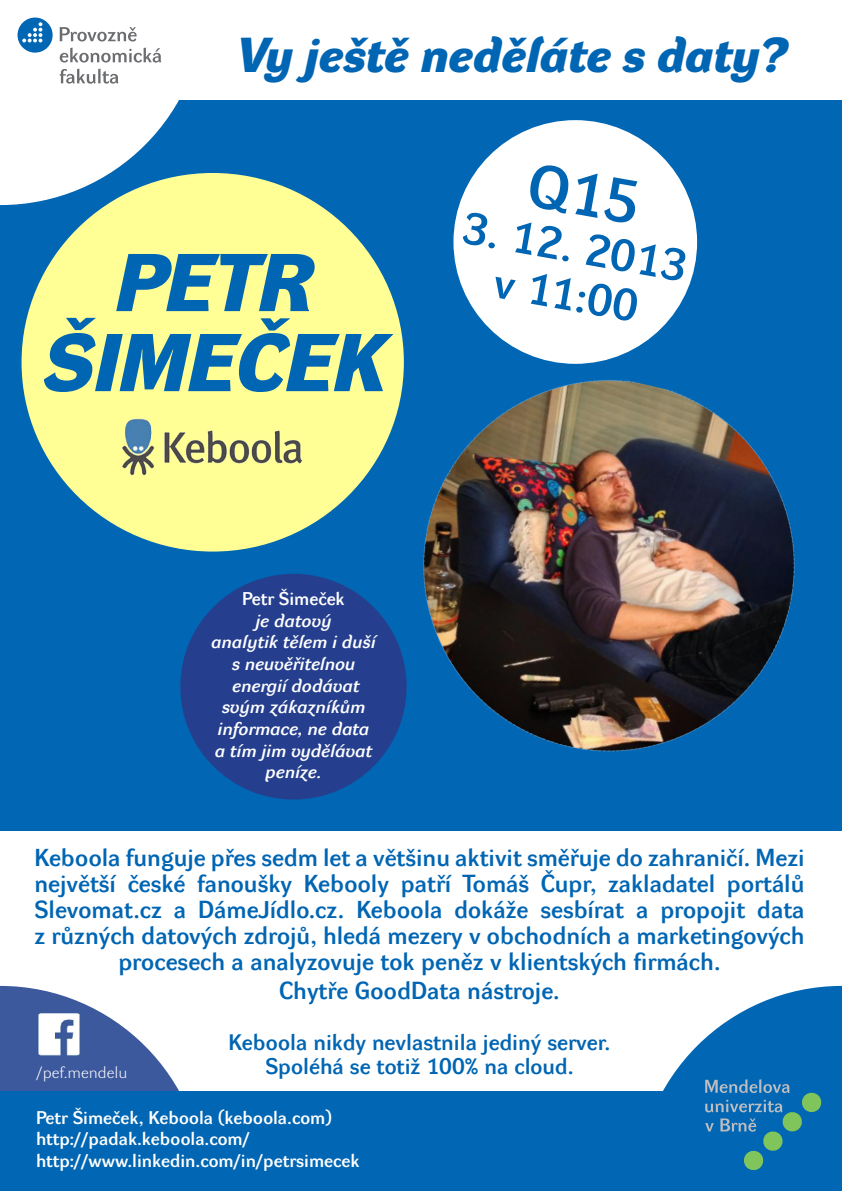
<style>
.page{position:relative;width:842px;height:1191px;background:#0166b3}
.page>*{position:absolute;margin:0;border:0;box-sizing:border-box;transform-origin:0 0}
.t1{font:italic 700 80px/80px "Dyna Grotesk DECE";color:#0065b3;text-align:center}
.t2{font:italic 700 48px "Dyna Grotesk DE";color:#0065b3}
.t3{font:44px "Dyna Grotesk DECE";color:#0065b3}
.t4{font:24px/26px "Dyna Grotesk DECE";color:#0065b3;text-align:center}
.t5{font:22px "Dyna Grotesk DECE";color:#0065b3}
.t6{font:italic 18px/21.6px "Dyna Grotesk DECE";color:#fff;text-align:center}
.t7{font:18px "Dyna Grotesk DE";color:#fff}
.t8{font:18px "Dyna Grotesk DECE";color:#fff}
.t9{font:16px "Dyna Grotesk LE";color:#fff}
</style>
<div class="page">
<div style="left:453px;top:120px;width:244px;height:244px;background:#fff;border-radius:50%"></div>
<div style="left:0;top:832px;width:842px;height:359px;background:#fff"></div>
<div style="left:180px;top:574px;width:227px;height:225px;background:#253f8e;border-radius:50%"></div>
<div style="left:22px;top:173px;width:382px;height:378px;background:#ffff95;border-radius:50%"></div>
<img style="left:383px;top:343px;width:412px;height:411px">
<img style="left:123px;top:418px;width:180px;height:58px">
<svg style="left:0;top:986px;width:179px;height:105px;fill:#3c599d"></svg>
<img style="left:38px;top:1013px;width:42px;height:43px">
<div style="left:0;top:1091px;width:842px;height:100px;background:#0166b3"></div>
<div style="left:0;top:0;width:842px;height:99px;background:#fff"></div>
<svg style="left:663px;top:986px;width:179px;height:105px;fill:#0166b3"></svg>
<svg style="left:0;top:17px;width:205px;height:188px;fill:#fff"></svg>
<div style="left:18px;top:18px;width:35px;height:35px;background:#0166b3;border-radius:50%"></div>
<svg style="left:22px;top:22px;width:20px;height:20px"></svg>
<svg style="left:60px;top:27px;width:77px;height:14px"></svg>
<svg style="left:60px;top:48px;width:101px;height:15px"></svg>
<svg style="left:60px;top:69px;width:59px;height:15px"></svg>
<svg style="left:705px;top:1079px;width:117px;height:91px"></svg>
<p class="t2" style="left:230px;top:20px;width:551px">Vy ještě neděláte s daty?</p>
<p class="t2" style="left:237px;top:27px;width:551px">Vy ještě neděláte s daty?</p>
<p class="t1" style="left:42px;top:250px;width:343px">PETR<br>ŠIMEČEK</p>
<p class="t3" style="left:467px;top:202px;width:228px;rotate:10deg">3. 12. 2013</p>
<p class="t3" style="left:499px;top:257px;width:147px;rotate:10deg">v 11:00</p>
<p class="t8" style="left:242px;top:588px;width:104px">Petr Šimeček</p>
<p class="t6" style="left:255px;top:611px;width:77px">je datový</p>
<p class="t6" style="left:211px;top:633px;width:166px">analytik tělem i duší s neuvěřitelnou</p>
<p class="t6" style="left:222px;top:676px;width:145px">energií dodávat svým zákazníkům</p>
<p class="t6" style="left:215px;top:719px;width:159px">informace, ne data a tím jim vydělávat peníze.</p>
<p class="t4" style="left:35px;top:847px;width:771px">Keboola funguje přes sedm let a většinu aktivit směřuje do zahraničí. Mezi největší české fanoušky Kebooly patří Tomáš Čupr, zakladatel portálů Slevomat.cz a DámeJídlo.cz. Keboola dokáže sesbírat a propojit data z různých datových zdrojů, hledá mezery v obchodních a marketingových procesech a analyzovuje tok peněz v klientských firmách.</p>
<p class="t4" style="left:279px;top:979px;width:282px">Chytře GoodData nástroje.</p>
<p class="t5" style="left:229px;top:1029px;width:383px">Keboola nikdy nevlastnila jediný server.</p>
<p class="t5" style="left:265px;top:1053px;width:310px">Spoléhá se totiž 100% na cloud.</p>
<p class="t9" style="left:37px;top:1063px;width:92px">/pef.mendelu</p>
<p class="t7" style="left:36px;top:1107px;width:297px">Petr Šimeček, Keboola (keboola.com)</p>
<p class="t7" style="left:36px;top:1128px;width:215px">http://padak.keboola.com/</p>
<p class="t7" style="left:36px;top:1150px;width:325px">http://www.linkedin.com/in/petrsimecek</p>
</div>
